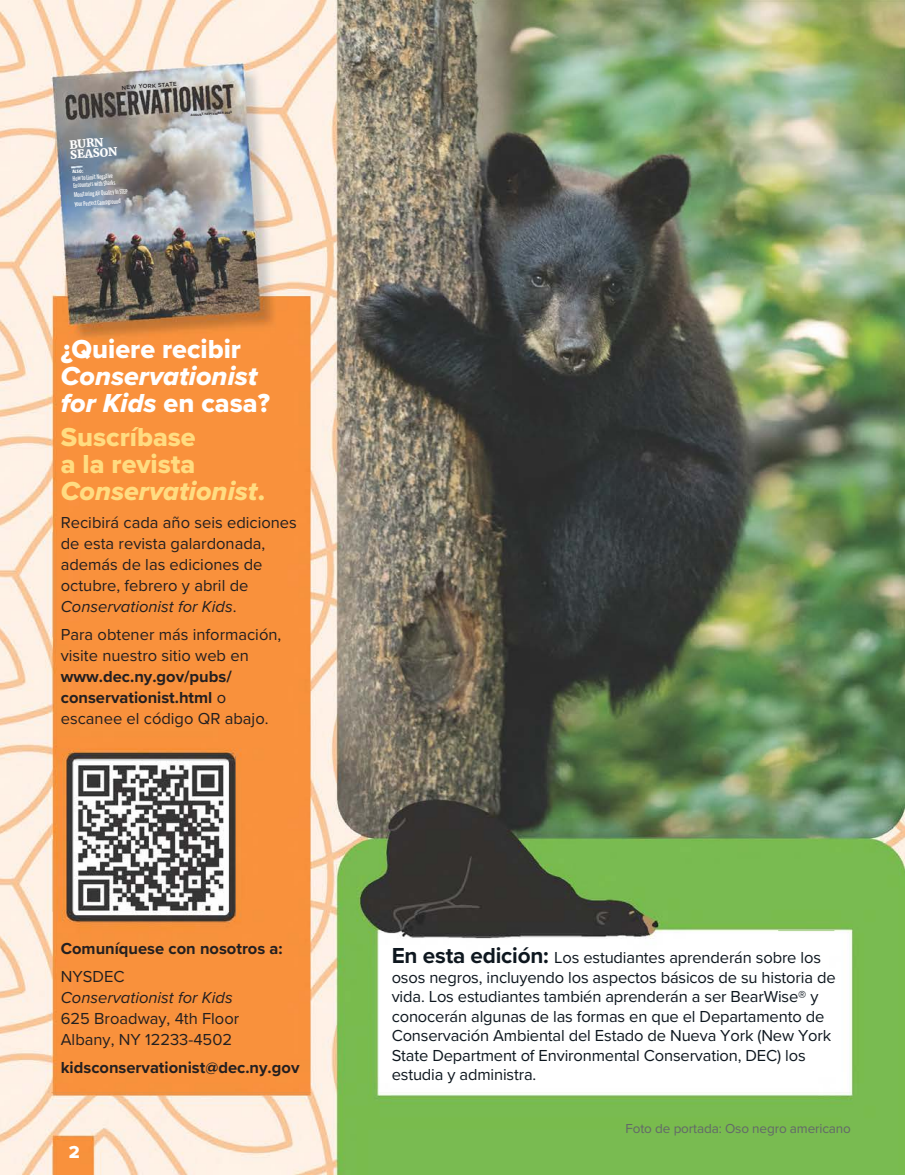
<style>
.page{position:relative;width:905px;height:1175px;background:#fff}
.page>*{position:absolute;margin:0;border:0;box-sizing:border-box;transform-origin:0 0}
.t1{font:27px/27px "Proxima Nova Extrabld It";color:#fff}
.t2{font:27px/27px "Proxima Nova Extrabld";color:#ffdc81}
.t3{font:27px "Proxima Nova Extrabld It";color:#ffdc81}
.t4{font:27px "Proxima Nova Extrabld";color:#fff}
.t5{font:18px "Proxima Nova Extrabld";color:#fff}
.t6{font:16.5px/19.5px "Proxima Nova";letter-spacing:-.01em;color:#0e171f}
.t7{font:16.5px/21px "Proxima Nova";color:#231f20}
.t8{font:700 16.5px/21px "Proxima Nova";color:#231f20}
.t9{font:italic 16.5px "Proxima Nova";color:#231f20}
.t10{font:13.5px "Proxima Nova";letter-spacing:-.01em;color:#63666a}
.t11{font:800 11.4px/10.1px "Merriweather";color:#fff}
.t12{font:600 extra-condensed 6.3px/6.9px "Bernina Sans";color:#fff}
.t13{font:500 5.7px "Gotham";color:#231f20}
.t14{font:700 condensed 4.8px "Bernina Sans";color:#fff}
.t15{font:700 3.15px "Acumin Pro";color:#231f20}
.t16{font:italic 700 2.55px "Merriweather";color:#231f20}
.s1{font-family:"Bernina Sans";font-weight:600;font-style:normal;font-stretch:extra-condensed}
.s2{font-family:"Basic Sans";font-weight:900;font-style:normal}
.s3{font-family:"Proxima Nova Extrabld"}
.s4{font-style:italic}
.s5{font-weight:400}
.s6{font-weight:700;font-size:22.5px}
</style>
<div class="page">
<img style="left:0;top:0;width:905px;height:1175px">
<img style="left:32px;top:0;width:872px;height:1164px">
<hr style="left:0;top:0;width:34px;height:1px;background:#000">
<hr style="left:236px;top:0;width:75px;height:1px;background:#000">
<hr style="left:337px;top:0;width:567px;height:1px;background:#7c8464">
<hr style="left:0;top:129px;width:54px;height:1px;background:#f0d0b0">
<hr style="left:0;top:444px;width:53px;height:1px;background:#f0d0b0">
<hr style="left:692px;top:648px;width:58px;height:1px;background:#789460">
<svg style="left:518px;top:837px;width:291px;height:1px"></svg>
<hr style="left:0;top:1054px;width:34px;height:1px;background:#f0cca8">
<hr style="left:904px;top:48px;width:1px;height:760px;background:#6c885c">
<hr style="left:904px;top:869px;width:1px;height:305px;background:#90c06c">
<svg style="left:375px;top:927px;width:483px;height:171px"></svg>
<hr style="left:339px;top:313px;width:1px;height:68px;background:#888070">
<hr style="left:339px;top:521px;width:1px;height:101px;background:#9c9084">
<hr style="left:339px;top:690px;width:1px;height:123px;background:#84786c">
<hr style="left:339px;top:864px;width:1px;height:294px;background:#8cbc6c">
<svg style="left:336px;top:863px;width:2px;height:312px"></svg>
<svg style="left:336px;top:0;width:2px;height:809px;background:#d0bfab"></svg>
<svg style="left:93px;top:1136px;width:3px;height:39px"></svg>
<hr style="left:64px;top:212px;width:1px;height:61px;background:#a8acb8">
<hr style="left:62px;top:179px;width:1px;height:63px;background:#8094b0">
<hr style="left:58px;top:117px;width:1px;height:64px;background:#9c948c">
<svg style="left:56px;top:92px;width:1px;height:62px"></svg>
<hr style="left:54px;top:1137px;width:1px;height:37px;background:#e0a46c">
<svg style="left:50px;top:295px;width:262px;height:802px;background:#e58f49"></svg>
<svg style="left:51px;top:1145px;width:1px;height:30px"></svg>
<p class="t13" style="left:121px;top:84px;width:57px;rotate:-4deg">NEW YORK STATE</p>
<p class="t11" style="left:69px;top:139px;width:49px;rotate:-4deg">BURN<br>SEASON</p>
<p class="t14" style="left:72px;top:168px;width:13px;rotate:-4deg">ALSO:</p>
<p class="t12" style="left:72px;top:175px;width:44px;rotate:-4deg">How to Limit Negative<br>Encounters with Sharks</p>
<p class="t12" style="left:74px;top:190px;width:55px;line-height:9.4px;rotate:-4deg">Monitoring Air Quality In STEP<br>Your Perfect Campground</p>
<p class="t15" style="left:191px;top:113px;width:43px;rotate:-4deg">AUGUST/SEPTEMBER 2023</p>
<p class="t16" style="left:182px;top:303px;width:62px;rotate:-4deg"><span class="s1">AUGUST/SEPTEMBER 2023</span> New York State Conservationist <span class="s2">1</span></p>
<h1 class="t4" style="left:61px;top:329px;width:182px">¿Quiere recibir</h1>
<h1 class="t1" style="left:61px;top:362px;width:211px">Conservationist for Kids <span class="s3">en casa?</span></h1>
<h1 class="t2" style="left:61px;top:423px;width:136px">Suscríbase a la revista</h1>
<h1 class="t3" style="left:61px;top:471px;width:206px">Conservationist<span class="s3">.</span></h1>
<p class="t7" style="left:61px;top:511px;width:238px">Recibirá cada año seis ediciones de esta revista galardonada, además de las ediciones de octubre, febrero y abril de<br><span class="s4">Conservationist for Kids</span>.</p>
<p class="t7" style="left:61px;top:623px;width:222px">Para obtener más información, visite nuestro sitio web en</p>
<p class="t8" style="left:61px;top:665px;width:209px">www.dec.ny.gov/pubs/ conservationist.html <span class="s5">o escanee el código QR abajo.</span></p>
<p class="t8" style="left:61px;top:937px;width:223px">Comuníquese con nosotros a:</p>
<p class="t7" style="left:61px;top:965px;width:65px">NYSDEC</p>
<p class="t9" style="left:61px;top:985px;width:173px">Conservationist for Kids</p>
<p class="t7" style="left:61px;top:1007px;width:180px">625 Broadway, 4th Floor<br>Albany, NY 12233-4502</p>
<p class="t8" style="left:61px;top:1056px;width:240px">kidsconservationist@dec.ny.gov</p>
<p class="t5" style="left:69px;top:1138px;width:12px">2</p>
<p class="t6" style="left:392px;top:947px;width:445px"><span class="s6">En esta edición:</span> Los estudiantes aprenderán sobre los osos negros, incluyendo los aspectos básicos de su historia de vida. Los estudiantes también aprenderán a ser BearWise® y conocerán algunas de las formas en que el Departamento de Conservación Ambiental del Estado de Nueva York (New York State Department of Environmental Conservation, DEC) los estudia y administra.</p>
<p class="t10" style="left:625px;top:1118px;width:227px">Foto de portada: Oso negro americano</p>
</div>
